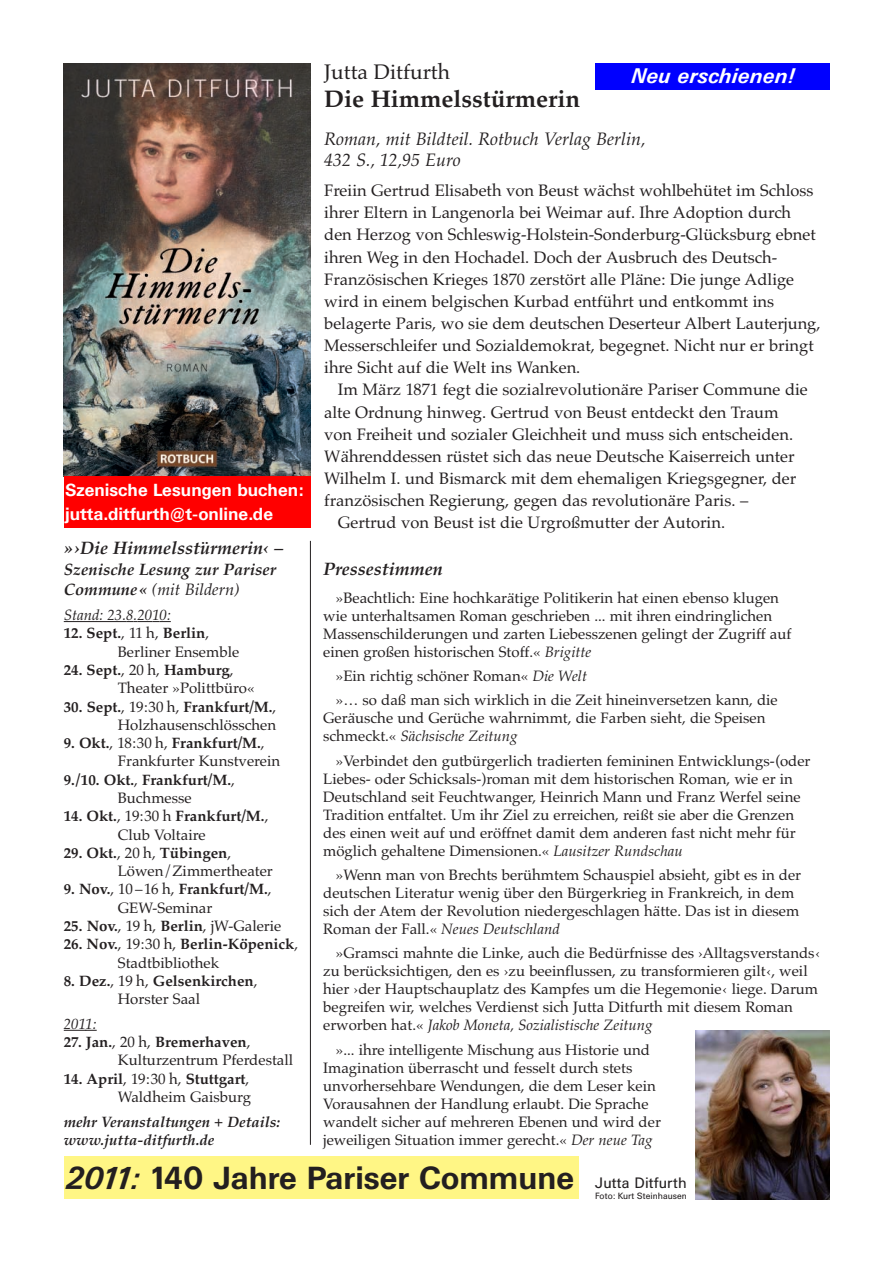
<style>
.page{position:relative;width:893px;height:1263px;background:#fff}
.page>*{position:absolute;margin:0;border:0;box-sizing:border-box;transform-origin:0 0}
.t1{font:700 31.5px "Univers BQ";color:#231f20}
.t2{font:700 24px "Palatino";color:#231f20}
.t3{font:italic 700 21px "Univers BQ";color:#fff}
.t4{font:21px "Palatino";color:#231f20}
.t5{font:italic 18px/21px "Palatino";color:#231f20}
.t6{font:italic 700 18px "Palatino";color:#231f20}
.t7{font:700 17.25px/24.5px "Univers BQ";color:#fff}
.t8{font:16.5px/22.2px "Palatino";color:#231f20}
.t9{font:italic 700 16.5px/20.1px "Palatino";color:#231f20}
.t10{font:15px/18px "Palatino";color:#231f20}
.t11{font:700 15px/18.3px "Palatino";color:#231f20;text-align:center}
.t12{font:italic 700 15px/18.3px "Palatino";color:#231f20}
.t13{font:italic 15px "Palatino";color:#231f20}
.t14{font:15px "Univers BQ";color:#231f20}
.t15{font:9px "Univers BQ";color:#231f20}
.s1{font-weight:400}
.s2{font-weight:700}
.s3{font-style:italic}
</style>
<div class="page">
<div style="left:64px;top:1157px;width:514px;height:42px;background:#fff685"></div>
<div style="left:595px;top:64px;width:234px;height:26px;background:#00f"></div>
<img style="left:64px;top:64px;width:246px;height:412px">
<hr style="left:64px;top:621px;width:62px;height:1px;background:#231f20">
<svg style="left:126px;top:621px;width:45px;height:1px"></svg>
<svg style="left:64px;top:1030px;width:33px;height:1px"></svg>
<div style="left:64px;top:476px;width:246px;height:52px;background:#f00"></div>
<img style="left:696px;top:1030px;width:133px;height:169px">
<hr style="left:310px;top:541px;width:1px;height:604px;background:#231f20">
<p class="t7" style="left:65px;top:477px;width:240px">Szenische Lesungen buchen: jutta.ditfurth@t-online.de</p>
<p class="t6" style="left:64px;top:537px;width:221px">»›Die Himmelsstürmerin‹ –</p>
<p class="t9" style="left:64px;top:559px;width:214px">Szenische Lesung zur Pariser<br>Commune« <span class="s1">(mit Bildern)</span></p>
<p class="t13" style="left:64px;top:606px;width:109px">Stand: 23.8.2010:</p>
<p class="t10" style="left:118px;top:624px;width:123px;text-indent:-54px"><span class="s2">12. Sept.</span>, 11 h, <span class="s2">Berlin</span>,<br>Berliner Ensemble</p>
<p class="t10" style="left:118px;top:661px;width:138px;text-indent:-54px"><span class="s2">24. Sept.</span>, 20 h, <span class="s2">Hamburg</span>,<br>Theater »Polittbüro«</p>
<p class="t10" style="left:64px;top:697px;width:214px;text-align:right"><span class="s2">30. Sept.</span>, 19:30 h, <span class="s2">Frankfurt/M.</span>,<br>Holzhausenschlösschen</p>
<p class="t11" style="left:64px;top:734px;width:202px">9. Okt.<span class="s1">, 18:30 h,</span> Frankfurt/M.<span class="s1">,</span></p>
<p class="t10" style="left:118px;top:752px;width:164px">Frankfurter Kunstverein</p>
<p class="t11" style="left:64px;top:770px;width:173px">9./10. Okt.<span class="s1">,</span> Frankfurt/M.<span class="s1">,</span></p>
<p class="t10" style="left:118px;top:789px;width:75px">Buchmesse</p>
<p class="t10" style="left:64px;top:807px;width:206px;text-align:center"><span class="s2">14. Okt.</span>, 19:30 h <span class="s2">Frankfurt/M.</span>,<br>Club Voltaire</p>
<p class="t10" style="left:118px;top:843px;width:157px;text-indent:-54px"><span class="s2">29. Okt.</span>, 20 h, <span class="s2">Tübingen</span>,<br>Löwen/Zimmertheater</p>
<p class="t10" style="left:64px;top:880px;width:209px;text-align:center"><span class="s2">9. Nov.</span>, 10 –16 h, <span class="s2">Frankfurt/M.</span>,<br>GEW-Seminar</p>
<p class="t10" style="left:64px;top:917px;width:219px"><span class="s2">25. Nov.</span>, 19 h, <span class="s2">Berlin</span>, jW-Galerie</p>
<p class="t10" style="left:118px;top:935px;width:182px;text-indent:-54px"><span class="s2">26. Nov.</span>, 19:30 h, <span class="s2">Berlin-Köpenick</span>,<br>Stadtbibliothek</p>
<p class="t11" style="left:64px;top:971px;width:195px">8. Dez.<span class="s1">, 19 h,</span> Gelsenkirchen<span class="s1">,<br>Horster Saal</span></p>
<p class="t13" style="left:64px;top:1015px;width:34px">2011:</p>
<p class="t10" style="left:118px;top:1033px;width:177px;text-indent:-54px"><span class="s2">27. Jan.</span>, 20 h, <span class="s2">Bremerhaven</span>,<br>Kulturzentrum Pferdestall</p>
<p class="t10" style="left:64px;top:1069px;width:189px;text-align:right"><span class="s2">14. April</span>, 19:30 h, <span class="s2">Stuttgart</span>,<br>Waldheim Gaisburg</p>
<p class="t12" style="left:64px;top:1112px;width:218px">mehr Veranstaltungen + Details: www.jutta-ditfurth.de</p>
<h3 class="t4" style="left:324px;top:59px;width:127px">Jutta Ditfurth</h3>
<h2 class="t2" style="left:324px;top:85px;width:257px">Die Himmelsstürmerin</h2>
<p class="t5" style="left:324px;top:128px;width:323px">Roman, mit Bildteil. Rotbuch Verlag Berlin,<br>432 S., 12,95 Euro</p>
<p class="t8" style="left:324px;top:179px;width:498px">Freiin Gertrud Elisabeth von Beust wächst wohlbehütet im Schloss ihrer Eltern in Langenorla bei Weimar auf. Ihre Adoption durch den Herzog von Schleswig-Holstein-Sonderburg-Glücksburg ebnet ihren Weg in den Hochadel. Doch der Ausbruch des Deutsch-Französischen Krieges 1870 zerstört alle Pläne: Die junge Adlige wird in einem belgischen Kurbad entführt und entkommt ins belagerte Paris, wo sie dem deutschen Deserteur Albert Lauterjung, Messerschleifer und Sozialdemokrat, begegnet. Nicht nur er bringt ihre Sicht auf die Welt ins Wanken.</p>
<p class="t8" style="left:338px;top:379px;width:471px">Im März 1871 fegt die sozialrevolutionäre Pariser Commune die</p>
<p class="t8" style="left:324px;top:401px;width:456px">alte Ordnung hinweg. Gertrud von Beust entdeckt den Traum</p>
<p class="t8" style="left:324px;top:423px;width:470px">von Freiheit und sozialer Gleichheit und muss sich entscheiden.</p>
<p class="t8" style="left:324px;top:445px;width:472px">Währenddessen rüstet sich das neue Deutsche Kaiserreich unter</p>
<p class="t8" style="left:324px;top:467px;width:473px">Wilhelm I. und Bismarck mit dem ehemaligen Kriegsgegner, der</p>
<p class="t8" style="left:324px;top:489px;width:426px">französischen Regierung, gegen das revolutionäre Paris. –</p>
<p class="t8" style="left:338px;top:511px;width:389px">Gertrud von Beust ist die Urgroßmutter der Autorin.</p>
<h3 class="t3" style="left:631px;top:64px;width:164px">Neu erschienen!</h3>
<p class="t6" style="left:323px;top:558px;width:121px">Pressestimmen</p>
<p class="t10" style="left:323px;top:588px;width:470px;text-indent:13px">»Beachtlich: Eine hochkarätige Politikerin hat einen ebenso klugen wie unterhaltsamen Roman geschrieben ... mit ihren eindringlichen Massenschilderungen und zarten Liebesszenen gelingt der Zugriff auf einen großen historischen Stoff.« <span class="s3">Brigitte</span></p>
<p class="t10" style="left:336px;top:663px;width:443px;line-height:24.3px">»Ein richtig schöner Roman« <span class="s3">Die Welt<br></span>»… so daß man sich wirklich in die Zeit hineinversetzen kann, die</p>
<p class="t10" style="left:323px;top:709px;width:444px">Geräusche und Gerüche wahrnimmt, die Farben sieht, die Speisen schmeckt.« <span class="s3">Sächsische Zeitung</span></p>
<p class="t10" style="left:323px;top:751px;width:489px;text-indent:13px">»Verbindet den gutbürgerlich tradierten femininen Entwicklungs-(oder Liebes- oder Schicksals-)roman mit dem historischen Roman, wie er in Deutschland seit Feuchtwanger, Heinrich Mann und Franz Werfel seine Tradition entfaltet. Um ihr Ziel zu erreichen, reißt sie aber die Grenzen des einen weit auf und eröffnet damit dem anderen fast nicht mehr für möglich gehaltene Dimensionen.« <span class="s3">Lausitzer Rundschau</span></p>
<p class="t10" style="left:323px;top:866px;width:480px;text-indent:13px">»Wenn man von Brechts berühmtem Schauspiel absieht, gibt es in der deutschen Literatur wenig über den Bürgerkrieg in Frankreich, in dem sich der Atem der Revolution niedergeschlagen hätte. Das ist in diesem Roman der Fall.« <span class="s3">Neues Deutschland</span></p>
<p class="t10" style="left:323px;top:944px;width:499px;text-indent:13px">»Gramsci mahnte die Linke, auch die Bedürfnisse des ›Alltagsverstands‹ zu berücksichtigen, den es ›zu beeinflussen, zu transformieren gilt‹, weil hier ›der Hauptschauplatz des Kampfes um die Hegemonie‹ liege. Darum begreifen wir, welches Verdienst sich Jutta Ditfurth mit diesem Roman erworben hat.« <span class="s3">Jakob Moneta, Sozialistische Zeitung</span></p>
<p class="t10" style="left:323px;top:1041px;width:339px;text-indent:13px">»... ihre intelligente Mischung aus Historie und Imagination überrascht und fesselt durch stets unvorhersehbare Wendungen, die dem Leser kein Vorausahnen der Handlung erlaubt. Die Sprache wandelt sicher auf mehreren Ebenen und wird der jeweiligen Situation immer gerecht.« <span class="s3">Der neue Tag</span></p>
<h1 class="t1" style="left:65px;top:1160px;width:510px"><span class="s3">2011:</span> 140 Jahre Pariser Commune</h1>
<p class="t14" style="left:595px;top:1175px;width:93px">Jutta Ditfurth</p>
<p class="t15" style="left:595px;top:1191px;width:93px">Foto: Kurt Steinhausen</p>
</div>
